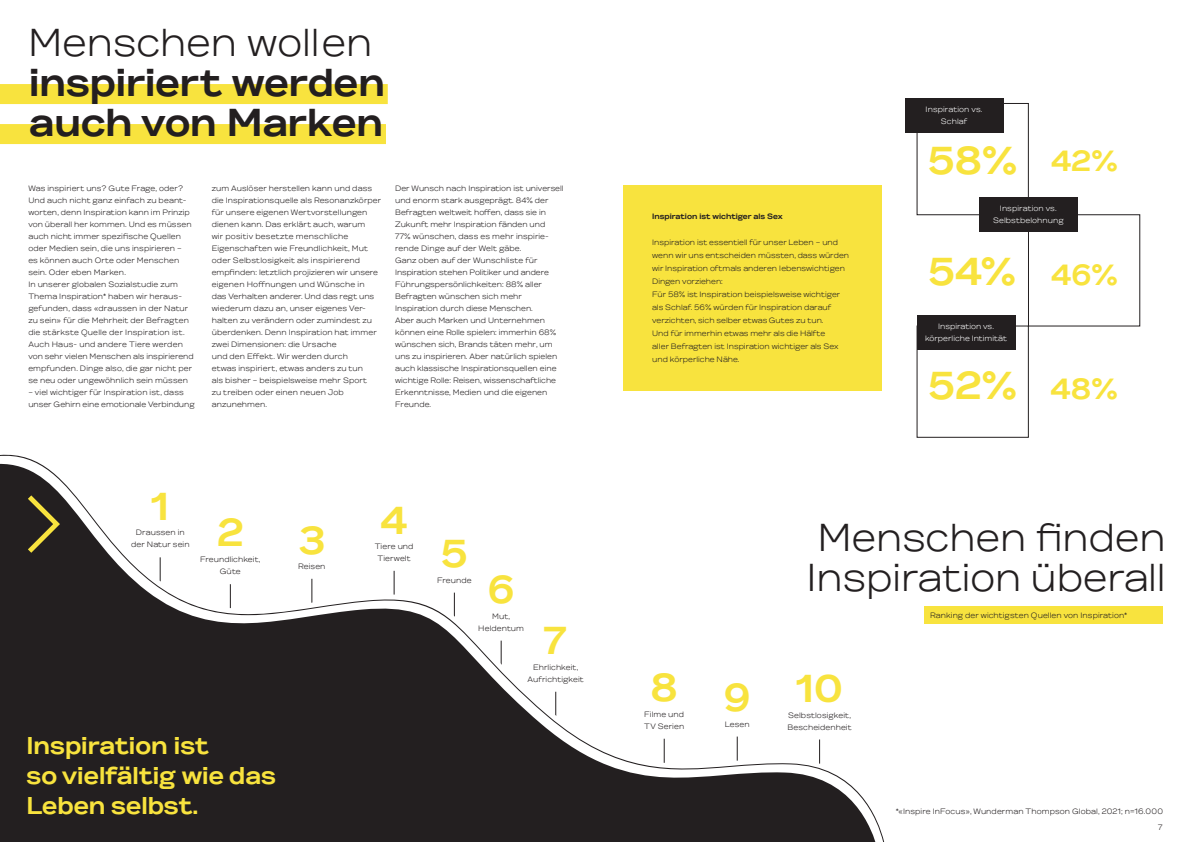
<style>
.page{position:relative;width:1191px;height:842px;background:#fff}
.page>*{position:absolute;margin:0;border:0;box-sizing:border-box;transform-origin:0 0}
.t1{font:300 40px/40px "WT Gothic";color:#231f20}
.t2{font:700 40px/40px "WT Gothic";color:#231f20}
.t3{font:700 40px "WT Gothic";color:#f8e33e}
.t4{font:700 30px "WT Gothic";color:#f8e33e}
.t5{font:700 25px/30px "WT Gothic";color:#f8e33e}
.t6{font:300 8px/12px "WT Gothic";letter-spacing:.005em;color:#231f20}
.t7{font:300 8px/12px "WT Gothic";letter-spacing:.005em;color:#fff;text-align:center}
.t8{font:700 8px "WT Gothic";color:#231f20}
</style>
<div class="page">
<svg style="left:0;top:457px;width:878px;height:385px"></svg>
<div style="left:0;top:84px;width:388px;height:20px;background:#f8e33e"></div>
<div style="left:0;top:124px;width:386px;height:20px;background:#f8e33e"></div>
<svg style="left:23px;top:490px;width:40px;height:68px;background:#413b26"></svg>
<div style="left:924px;top:606px;width:238px;height:17px;background:#f8e33e"></div>
<svg style="left:819px;top:739px;width:1px;height:25px"></svg>
<svg style="left:736px;top:736px;width:1px;height:25px"></svg>
<svg style="left:663px;top:739px;width:1px;height:24px"></svg>
<div style="left:916px;top:103px;width:112px;height:112px;border:1px solid #231f20"></div>
<div style="left:916px;top:325px;width:112px;height:113px;border:1px solid #231f20"></div>
<div style="left:1028px;top:214px;width:112px;height:112px;border:1px solid #231f20"></div>
<div style="left:904px;top:98px;width:99px;height:34px;background:#231f20"></div>
<div style="left:624px;top:185px;width:258px;height:205px;background:#f8e33e"></div>
<div style="left:979px;top:198px;width:98px;height:34px;background:#231f20"></div>
<div style="left:916px;top:315px;width:99px;height:35px;background:#231f20"></div>
<h1 class="t1" style="left:28px;top:23px;width:345px">Menschen wollen</h1>
<h1 class="t2" style="left:29px;top:63px;width:357px">inspiriert werden auch von Marken</h1>
<p class="t6" style="left:28px;top:182px;width:167px">Was inspiriert uns? Gute Frage, oder?<br>Und auch nicht ganz einfach zu beant&shy;worten, denn Inspiration kann im Prinzip von überall her kommen. Und es müssen auch nicht immer spezifische Quellen oder Medien sein, die uns inspirieren –<br>es können auch Orte oder Menschen sein. Oder eben Marken.<br>In unserer globalen Sozialstudie zum Thema Inspiration* haben wir heraus&shy;gefunden, dass «draussen in der Natur zu sein» für die Mehrheit der Befragten die stärkste Quelle der Inspiration ist.<br>Auch Haus- und andere Tiere werden von sehr vielen Menschen als inspirierend empfunden. Dinge also, die gar nicht per se neu oder ungewöhnlich sein müssen</p>
<p class="t6" style="left:28px;top:386px;width:168px">– viel wichtiger für Inspiration ist, dass unser Gehirn eine emotionale Verbindung</p>
<p class="t6" style="left:212px;top:182px;width:171px">zum Auslöser herstellen kann und dass die Inspirationsquelle als Resonanzkörper für unsere eigenen Wertvorstellungen dienen kann. Das erklärt auch, warum<br>wir positiv besetzte menschliche Eigenschaften wie Freundlichkeit, Mut oder Selbstlosigkeit als inspirierend empfinden: letztlich projizieren wir unsere eigenen Hoffnungen und Wünsche in das Verhalten anderer. Und das regt uns wiederum dazu an, unser eigenes Ver&shy;halten zu verändern oder zumindest zu überdenken. Denn Inspiration hat immer zwei Dimensionen: die Ursache<br>und den Effekt. Wir werden durch<br>etwas inspiriert, etwas anders zu tun<br>als bisher – beispielsweise mehr Sport<br>zu treiben oder einen neuen Job anzunehmen.</p>
<p class="t6" style="left:395px;top:182px;width:170px">Der Wunsch nach Inspiration ist universell und enorm stark ausgeprägt. 84% der Befragten weltweit hoffen, dass sie in Zukunft mehr Inspiration fänden und<br>77% wünschen, dass es mehr inspirie&shy;rende Dinge auf der Welt gäbe.<br>Ganz oben auf der Wunschliste für Inspiration stehen Politiker und andere Führungspersönlichkeiten: 88% aller Befragten wünschen sich mehr Inspiration durch diese Menschen.<br>Aber auch Marken und Unternehmen können eine Rolle spielen: immerhin 68% wünschen sich, Brands täten mehr, um uns zu inspirieren. Aber natürlich spielen auch klassische Inspirationsquellen eine wichtige Rolle: Reisen, wissenschaftliche Erkenntnisse, Medien und die eigenen Freunde.</p>
<h1 class="t3" style="left:152px;top:483px;width:19px">1</h1>
<p class="t6" style="left:131px;top:527px;width:60px;text-align:center">Draussen in der Natur sein</p>
<h1 class="t3" style="left:217px;top:510px;width:28px">2</h1>
<p class="t6" style="left:200px;top:553px;width:62px;text-align:center">Freundlichkeit,<br>Güte</p>
<h1 class="t3" style="left:298px;top:517px;width:29px">3</h1>
<p class="t6" style="left:298px;top:561px;width:29px">Reisen</p>
<h3 class="t5" style="left:26px;top:731px;width:251px">Inspiration ist<br>so vielfältig wie das<br>Leben selbst.</h3>
<h1 class="t3" style="left:380px;top:497px;width:29px">4</h1>
<p class="t6" style="left:375px;top:540px;width:40px;text-align:center">Tiere und<br>Tierwelt</p>
<h1 class="t3" style="left:441px;top:531px;width:28px">5</h1>
<p class="t6" style="left:437px;top:574px;width:36px">Freunde</p>
<h1 class="t3" style="left:488px;top:567px;width:28px">6</h1>
<p class="t6" style="left:478px;top:610px;width:47px;text-align:center">Mut,<br>Heldentum</p>
<h1 class="t3" style="left:544px;top:618px;width:24px">7</h1>
<p class="t6" style="left:527px;top:661px;width:58px;text-align:center">Ehrlichkeit,<br>Aufrichtigkeit</p>
<p class="t8" style="left:652px;top:212px;width:132px">Inspiration ist wichtiger als Sex</p>
<p class="t6" style="left:652px;top:236px;width:198px;line-height:13px">Inspiration ist essentiell für unser Leben – und wenn wir uns entscheiden müssten, dass würden wir Inspiration oftmals anderen lebenswichtigen Dingen vorziehen:<br>Für 58% ist Inspiration beispielsweise wichtiger als Schlaf. 56% würden für Inspiration darauf verzichten, sich selber etwas Gutes zu tun.<br>Und für immerhin etwas mehr als die Hälfte<br>aller Befragten ist Inspiration wichtiger als Sex und körperliche Nähe.</p>
<p class="t7" style="left:925px;top:103px;width:58px">Inspiration vs.<br>Schlaf</p>
<h1 class="t3" style="left:928px;top:137px;width:90px">58%</h1>
<h2 class="t4" style="left:1051px;top:143px;width:68px">42%</h2>
<p class="t7" style="left:993px;top:203px;width:72px">Inspiration vs.<br>Selbstbelohnung</p>
<h1 class="t3" style="left:928px;top:248px;width:89px">54%</h1>
<p class="t7" style="left:925px;top:321px;width:83px">Inspiration vs. körperliche Intimität</p>
<h1 class="t3" style="left:928px;top:362px;width:90px">52%</h1>
<h2 class="t4" style="left:1051px;top:258px;width:68px">46%</h2>
<h2 class="t4" style="left:1050px;top:371px;width:69px">48%</h2>
<h1 class="t1" style="left:806px;top:518px;width:361px">Menschen finden<br>Inspiration überall</h1>
<h1 class="t3" style="left:650px;top:665px;width:29px">8</h1>
<p class="t6" style="left:644px;top:708px;width:42px">Filme und<br>TV Serien</p>
<h1 class="t3" style="left:724px;top:674px;width:28px">9</h1>
<p class="t6" style="left:724px;top:718px;width:26px">Lesen</p>
<h1 class="t3" style="left:796px;top:665px;width:48px">10</h1>
<p class="t6" style="left:787px;top:709px;width:66px">Selbstlosigkeit,<br>Bescheidenheit</p>
<p class="t6" style="left:930px;top:609px;width:199px">Ranking der wichtigsten Quellen von Inspiration*</p>
<p class="t6" style="left:895px;top:805px;width:269px">*«Inspire InFocus», Wunderman Thompson Global, 2021; n=16.000</p>
<p class="t6" style="left:1158px;top:821px;width:6px">7</p>
</div>
